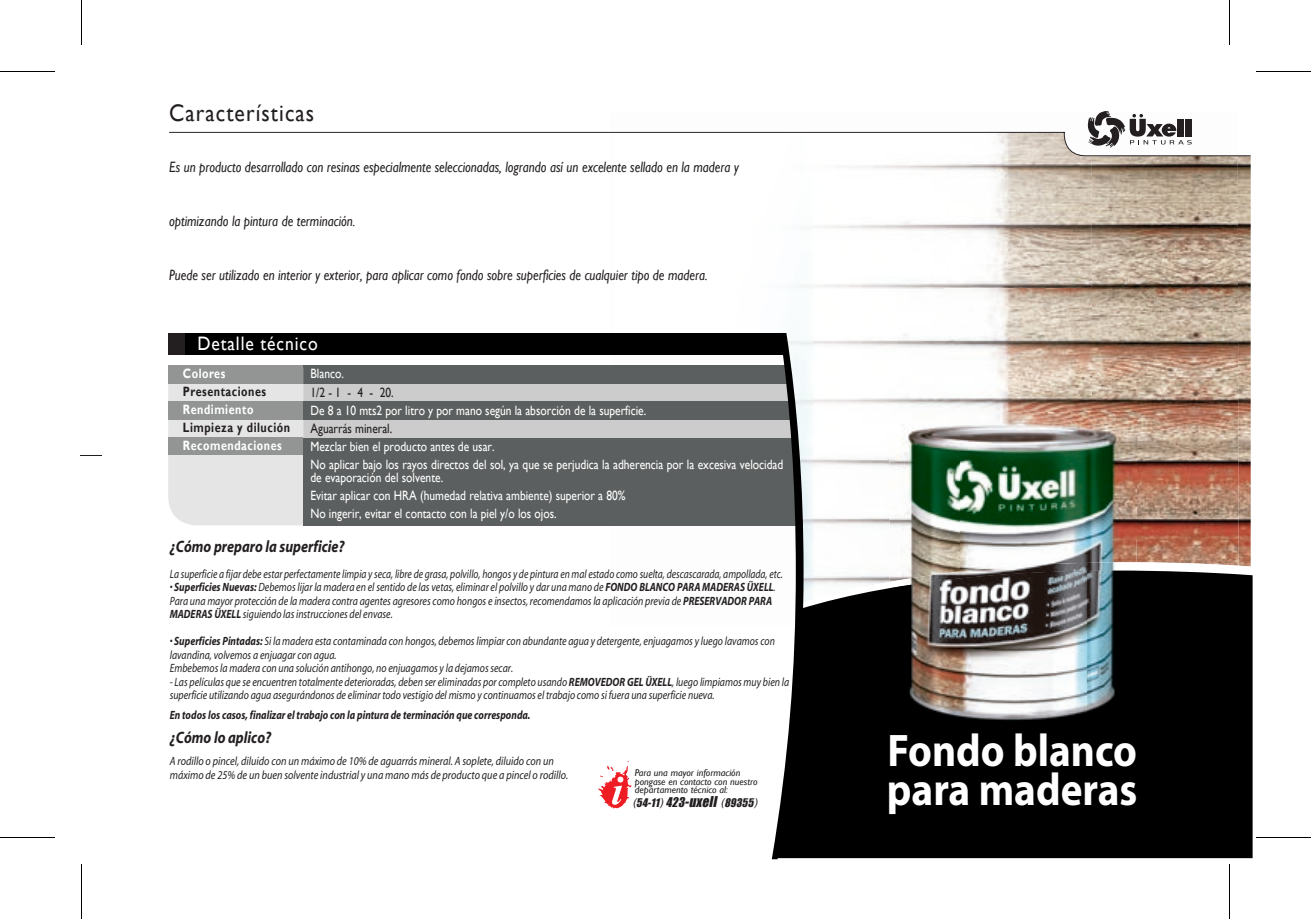
<style>
.page{position:relative;width:1311px;height:919px;background:#fff}
.page>*{position:absolute;margin:0;border:0;box-sizing:border-box;transform-origin:0 0}
.t1{font:700 45.9px/39px "Myriad";color:#fff;scale:.9 1}
.t2{font:24px "Gill Sans";letter-spacing:.05em;color:#231f20;scale:.9 1}
.t3{font:19.5px "Gill Sans";letter-spacing:.05em;color:#fff;scale:.9 1}
.t4{font:italic 700 16.5px "Myriad";color:#231f20;scale:.85 1}
.t5{font:italic 15px "Gill Sans";color:#231f20;scale:.85 1}
.t6{font:13.5px/18px "Gill Sans";color:#fff;scale:.85 1}
.t7{font:700 13.5px "Gill Sans";letter-spacing:.05em;color:#fff;scale:.8 1}
.t8{font:700 13.5px "Gill Sans";letter-spacing:.05em;color:#231f20;scale:.8 1}
.t9{font:13.5px "Gill Sans";color:#231f20;scale:.85 1}
.t10{font:italic 12px/13.5px "Myriad";color:#231f20;scale:.82 1}
.t11{font:italic 12px/14.2px "Myriad";color:#231f20;scale:.85 1}
.t12{font:italic 12px "Myriad";color:#231f20;scale:.8 1}
.t13{font:italic 700 12px "Myriad";color:#231f20;scale:.82 1}
.t14{font:italic 10.95px "Impact";color:#231f20;scale:.95 1}
.t15{font:italic 9.9px/8.6px "Gill Sans";color:#231f20}
.s1{font-weight:700}
.s2{font-family:"Arial";font-size:11.1px}
.s3{font-size:12.3px}
.s4{font-size:13.65px}
.s5{font-family:"Arial"}
</style>
<div class="page">
<img style="left:1237px;top:156px;width:13px;height:400px">
<img style="left:1091px;top:156px;width:146px;height:290px">
<img style="left:797px;top:156px;width:294px;height:133px">
<img style="left:944px;top:289px;width:147px;height:123px">
<img style="left:1136px;top:446px;width:102px;height:110px">
<img style="left:803px;top:446px;width:86px;height:110px">
<svg style="left:598px;top:761px;width:33px;height:47px"></svg>
<div style="left:168px;top:333px;width:617px;height:22px;background:#000001"></div>
<div style="left:168px;top:333px;width:17px;height:22px;background:#231f20"></div>
<div style="left:303px;top:383px;width:468px;height:54px;background:#cbcccb"></div>
<div style="left:303px;top:365px;width:485px;height:18px;background:#5c5f5f"></div>
<div style="left:168px;top:383px;width:135px;height:142px;background:#e4e5e4"></div>
<div style="left:168px;top:365px;width:135px;height:18px;background:#939595"></div>
<div style="left:303px;top:401px;width:491px;height:18px;background:#5c5f5f"></div>
<div style="left:168px;top:401px;width:135px;height:18px;background:#939595"></div>
<div style="left:303px;top:437px;width:494px;height:88px;background:#5c5f5f"></div>
<div style="left:168px;top:437px;width:135px;height:18px;background:#939595"></div>
<hr style="left:81px;top:0;width:1px;height:45px;background:#000">
<hr style="left:0;top:72px;width:54px;height:1px;background:#000">
<hr style="left:0;top:837px;width:54px;height:1px;background:#000">
<hr style="left:81px;top:864px;width:1px;height:54px;background:#000">
<hr style="left:1229px;top:0;width:1px;height:45px;background:#000">
<hr style="left:1256px;top:72px;width:54px;height:1px;background:#000">
<hr style="left:1256px;top:837px;width:54px;height:1px;background:#000">
<hr style="left:1229px;top:864px;width:1px;height:54px;background:#000">
<svg style="left:803px;top:556px;width:448px;height:8px"></svg>
<div style="left:803px;top:564px;width:449px;height:294px;background:#000001"></div>
<svg style="left:169px;top:111px;width:1081px;height:45px"></svg>
<svg style="left:771px;top:333px;width:32px;height:526px"></svg>
<svg style="left:80px;top:455px;width:22px;height:1px"></svg>
<img style="left:960px;top:412px;width:176px;height:150px">
<img style="left:889px;top:412px;width:71px;height:150px">
<img style="left:889px;top:562px;width:247px;height:8px">
<img style="left:889px;top:570px;width:247px;height:215px">
<h2 class="t2" style="left:169px;top:99px;width:163px">Características</h2>
<p class="t5" style="left:169px;top:158px;width:671px">Es un producto desarrollado con resinas especialmente seleccionadas, logrando así un excelente sellado en la madera y</p>
<p class="t5" style="left:169px;top:212px;width:220px">optimizando la pintura de terminación.</p>
<p class="t5" style="left:169px;top:266px;width:635px">Puede ser utilizado en interior y exterior, para aplicar como fondo sobre superficies de cualquier tipo de madera.</p>
<h3 class="t3" style="left:197px;top:332px;width:135px">Detalle técnico</h3>
<p class="t6" style="left:310px;top:365px;width:41px">Blanco.</p>
<p class="t9" style="left:310px;top:384px;width:99px">1/2 - 1 - 4 - 20.</p>
<p class="t6" style="left:310px;top:401px;width:396px">De 8 a 10 mts2 por litro y por mano según la absorción de la superficie.</p>
<p class="t9" style="left:310px;top:420px;width:98px">Aguarrás mineral.</p>
<p class="t6" style="left:310px;top:437px;width:558px">Mezclar bien el producto antes de usar.<br>No aplicar bajo los rayos directos del sol, ya que se perjudica la adherencia por la excesiva velocidad</p>
<p class="t6" style="left:310px;top:468px;width:372px">de evaporación del solvente.<br>Evitar aplicar con HRA (humedad relativa ambiente) superior a 80%<br>No ingerir, evitar el contacto con la piel y/o los ojos.</p>
<p class="t7" style="left:183px;top:365px;width:55px">Colores</p>
<p class="t8" style="left:183px;top:383px;width:106px">Presentaciones</p>
<p class="t7" style="left:183px;top:401px;width:90px">Rendimiento</p>
<p class="t8" style="left:183px;top:419px;width:135px">Limpieza y dilución</p>
<p class="t7" style="left:183px;top:437px;width:125px">Recomendaciones</p>
<h3 class="t4" style="left:170px;top:538px;width:207px">¿Cómo preparo la superficie?</h3>
<p class="t12" style="left:170px;top:567px;width:767px">La superficie a fijar debe estar perfectamente limpia y seca, libre de grasa, polvillo, hongos y de pintura en mal estado como suelta, descascarada, ampollada, etc.</p>
<p class="t10" style="left:170px;top:580px;width:740px">• <span class="s1">Superficies Nuevas:</span> Debemos lijar la madera en el sentido de las vetas, eliminar el polvillo y dar una mano de <span class="s1">FONDO BLANCO PARA MADERAS ÜXELL</span>.<br>Para una mayor protección de la madera contra agentes agresores como hongos e insectos, recomendamos la aplicación previa de <span class="s1">PRESERVADOR PARA<br>MADERAS ÜXELL</span> siguiendo las instrucciones del envase.</p>
<p class="t10" style="left:170px;top:634px;width:739px">• <span class="s1">Superficies Pintadas:</span> Si la madera esta contaminada con hongos, debemos limpiar con abundante agua y detergente, enjuagamos y luego lavamos con lavandina, volvemos a enjuagar con agua.<br>Embebemos la madera con una solución antihongo, no enjuagamos y la dejamos secar.</p>
<p class="t10" style="left:170px;top:675px;width:756px">- Las películas que se encuentren totalmente deterioradas, deben ser eliminadas por completo usando <span class="s1">REMOVEDOR GEL ÜXELL</span>, luego limpiamos muy bien la superficie utilizando agua asegurándonos de eliminar todo vestigio del mismo y continuamos el trabajo como si fuera una superficie nueva.</p>
<p class="t13" style="left:170px;top:708px;width:441px">En todos los casos, finalizar el trabajo con la pintura de terminación que corresponda.</p>
<h3 class="t4" style="left:170px;top:729px;width:121px">¿Cómo lo aplico?</h3>
<p class="t11" style="left:170px;top:754px;width:470px">A rodillo o pincel, diluido con un máximo de 10% de aguarrás mineral. A soplete, diluido con un máximo de 25% de un buen solvente industrial y una mano más de producto que a pincel o rodillo.</p>
<p class="t15" style="left:634px;top:768px;width:124px">Para una mayor información pongase en contacto con nuestro departamento técnico al:</p>
<p class="t14" style="left:632px;top:794px;width:136px"><span class="s2">(</span>54-11<span class="s2">)</span> <span class="s3">423</span><span class="s4">-uxell</span> <span class="s5">(</span>89355<span class="s5">)</span></p>
<h1 class="t1" style="left:886px;top:733px;width:280px">Fondo blanco para maderas</h1>
</div>
